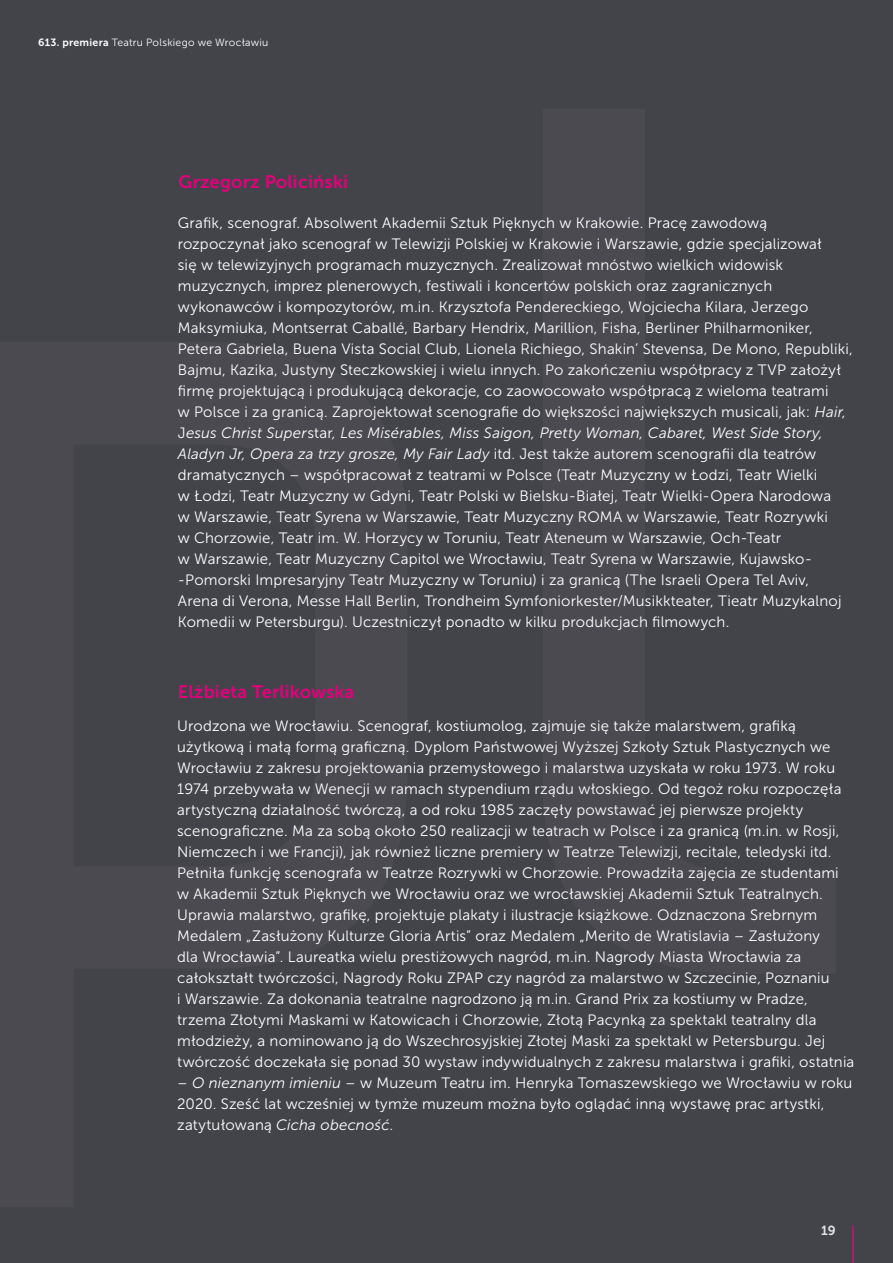
<style>
.page{position:relative;width:893px;height:1263px;background:#43444a}
.page>*{position:absolute;margin:0;border:0;box-sizing:border-box;transform-origin:0 0}
.t1{font:18px "Museo Sans 700";letter-spacing:.015em;color:#e4007d}
.t2{font:15px/21px "Museo Sans 300";letter-spacing:.015em;color:#fff}
.t3{font:13.2px "Museo Sans 700";color:#e3e3e3}
.t4{font:10.5px "Museo Sans 300";letter-spacing:.025em;color:#fff}
.s1{font-family:"Museo Sans 700"}
.s2{font-style:italic}
</style>
<div class="page">
<hr style="left:852px;top:1225px;width:2px;height:38px;background:#e4007d">
<p class="t4" style="left:38px;top:37px;width:232px"><span class="s1">613. premiera</span> Teatru Polskiego we Wrocławiu</p>
<p class="t1" style="left:179px;top:172px;width:171px">Grzegorz Policiński</p>
<p class="t2" style="left:178px;top:212px;width:676px">Grafik, scenograf. Absolwent Akademii Sztuk Pięknych w Krakowie. Pracę zawodową rozpoczynał jako scenograf w Telewizji Polskiej w Krakowie i Warszawie, gdzie specjalizował<br>się w telewizyjnych programach muzycznych. Zrealizował mnóstwo wielkich widowisk muzycznych, imprez plenerowych, festiwali i koncertów polskich oraz zagranicznych wykonawców i kompozytorów, m.in. Krzysztofa Pendereckiego, Wojciecha Kilara, Jerzego Maksymiuka, Montserrat Caballé, Barbary Hendrix, Marillion, Fisha, Berliner Philharmoniker, Petera Gabriela, Buena Vista Social Club, Lionela Richiego, Shakin’ Stevensa, De Mono, Republiki, Bajmu, Kazika, Justyny Steczkowskiej i wielu innych. Po zakończeniu współpracy z TVP założył firmę projektującą i produkującą dekoracje, co zaowocowało współpracą z wieloma teatrami<br>w Polsce i za granicą. Zaprojektował scenografie do większości największych musicali, jak: <span class="s2">Hair</span>, J<span class="s2">esus Christ Super</span>star<span class="s2">, Les Misérables, Miss Saigon, Pretty Woman, Cabaret, West Side Story, Aladyn Jr, Opera za trzy grosze, My Fair Lady</span> itd. Jest także autorem scenografii dla teatrów dramatycznych – współpracował z teatrami w Polsce (Teatr Muzyczny w Łodzi, Teatr Wielki<br>w Łodzi, Teatr Muzyczny w Gdyni, Teatr Polski w Bielsku-Białej, Teatr Wielki-Opera Narodowa<br>w Warszawie, Teatr Syrena w Warszawie, Teatr Muzyczny ROMA w Warszawie, Teatr Rozrywki<br>w Chorzowie, Teatr im. W. Horzycy w Toruniu, Teatr Ateneum w Warszawie, Och-Teatr<br>w Warszawie, Teatr Muzyczny Capitol we Wrocławiu, Teatr Syrena w Warszawie, Kujawsko--Pomorski Impresaryjny Teatr Muzyczny w Toruniu) i za granicą (The Israeli Opera Tel Aviv, Arena di Verona, Messe Hall Berlin, Trondheim Symfoniorkester/Musikkteater, Tieatr Muzykalnoj Komedii w Petersburgu). Uczestniczył ponadto w kilku produkcjach filmowych.</p>
<p class="t1" style="left:178px;top:682px;width:178px">Elżbieta Terlikowska</p>
<p class="t2" style="left:177px;top:715px;width:679px">Urodzona we Wrocławiu. Scenograf, kostiumolog, zajmuje się także malarstwem, grafiką użytkową i małą formą graficzną. Dyplom Państwowej Wyższej Szkoły Sztuk Plastycznych we Wrocławiu z zakresu projektowania przemysłowego i malarstwa uzyskała w roku 1973. W roku 1974 przebywała w Wenecji w ramach stypendium rządu włoskiego. Od tegoż roku rozpoczęła artystyczną działalność twórczą, a od roku 1985 zaczęły powstawać jej pierwsze projekty scenograficzne. Ma za sobą około 250 realizacji w teatrach w Polsce i za granicą (m.in. w Rosji, Niemczech i we Francji), jak również liczne premiery w Teatrze Telewizji, recitale, teledyski itd.<br>Pełniła funkcję scenografa w Teatrze Rozrywki w Chorzowie. Prowadziła zajęcia ze studentami w Akademii Sztuk Pięknych we Wrocławiu oraz we wrocławskiej Akademii Sztuk Teatralnych.<br>Uprawia malarstwo, grafikę, projektuje plakaty i ilustracje książkowe. Odznaczona Srebrnym Medalem „Zasłużony Kulturze Gloria Artis” oraz Medalem „Merito de Wratislavia – Zasłużony<br>dla Wrocławia”. Laureatka wielu prestiżowych nagród, m.in. Nagrody Miasta Wrocławia za całokształt twórczości, Nagrody Roku ZPAP czy nagród za malarstwo w Szczecinie, Poznaniu<br>i Warszawie. Za dokonania teatralne nagrodzono ją m.in. Grand Prix za kostiumy w Pradze, trzema Złotymi Maskami w Katowicach i Chorzowie, Złotą Pacynką za spektakl teatralny dla młodzieży, a nominowano ją do Wszechrosyjskiej Złotej Maski za spektakl w Petersburgu. Jej twórczość doczekała się ponad 30 wystaw indywidualnych z zakresu malarstwa i grafiki, ostatnia</p>
<p class="t2" style="left:177px;top:1072px;width:677px">– <span class="s2">O nieznanym imieniu</span> – w Muzeum Teatru im. Henryka Tomaszewskiego we Wrocławiu w roku<br>2020. Sześć lat wcześniej w tymże muzeum można było oglądać inną wystawę prac artystki, zatytułowaną <span class="s2">Cicha obecność</span>.</p>
<p class="t3" style="left:821px;top:1223px;width:16px">19</p>
</div>
